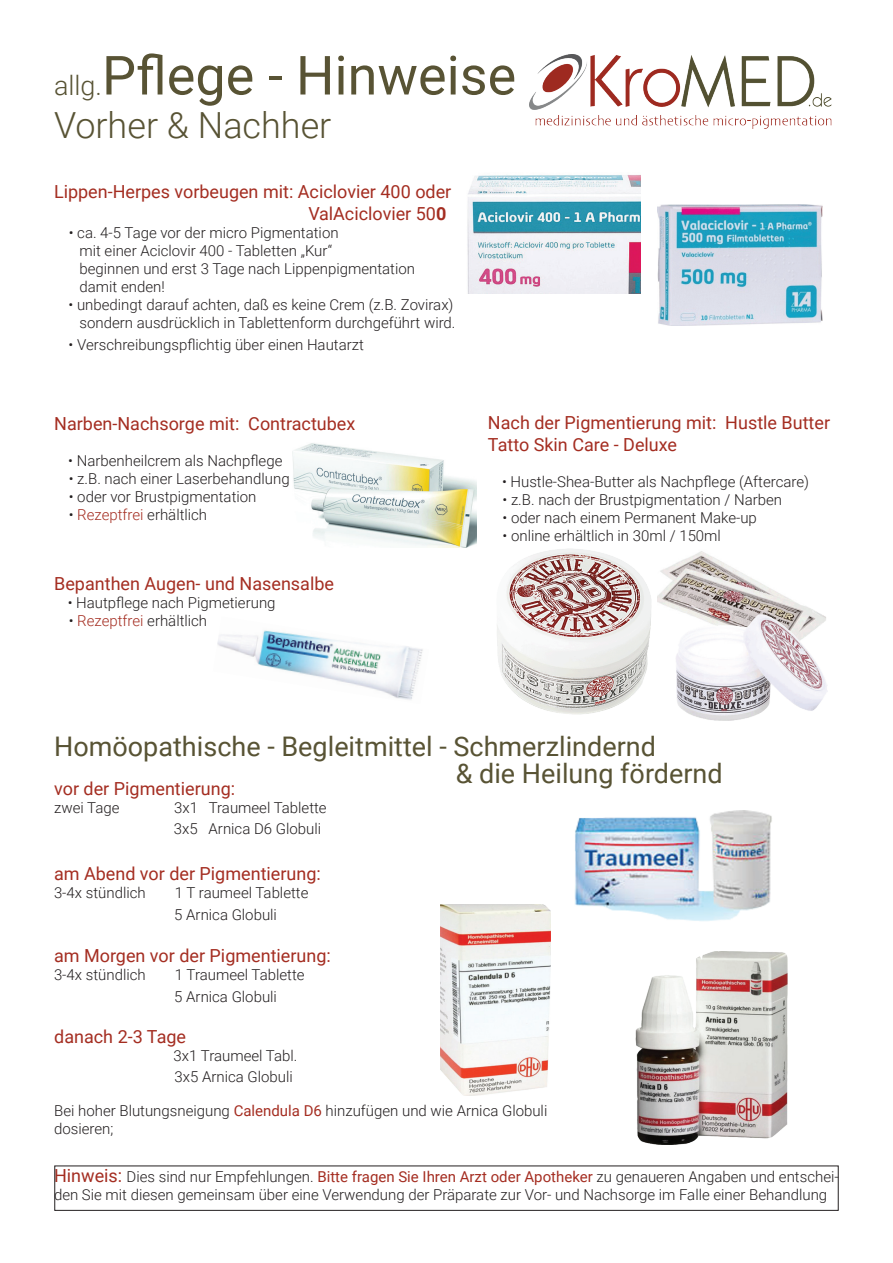
<style>
.page{position:relative;width:893px;height:1263px;background:#fff}
.page>*{position:absolute;margin:0;border:0;box-sizing:border-box;transform-origin:0 0}
.t1{font:54px "Roboto";color:#585334}
.t2{font:300 36px "Roboto";color:#585334}
.t3{font:27px "Roboto";color:#585334}
.t4{font:18px/21.6px "Roboto";color:#a42d21;text-align:right}
.t5{font:300 15px/18px "Roboto";color:#231f20}
.s1{font-weight:300;font-size:27px}
.s2{font-weight:700}
.s3{color:#a42d21}
.s4{font-weight:400;color:#a42d21}
.s5{font-weight:400;font-size:18px;color:#a42d21}
</style>
<div class="page">
<img style="left:529px;top:55px;width:302px;height:74px">
<img style="left:467px;top:175px;width:174px;height:118px">
<img style="left:657px;top:205px;width:165px;height:121px">
<img style="left:293px;top:443px;width:184px;height:105px">
<img style="left:217px;top:630px;width:206px;height:70px">
<img style="left:574px;top:811px;width:198px;height:110px">
<img style="left:441px;top:904px;width:109px;height:191px">
<img style="left:636px;top:951px;width:152px;height:194px">
<div style="left:54px;top:1165px;width:785px;height:46px;border:1px solid #231f20"></div>
<img style="left:497px;top:549px;width:154px;height:165px">
<img style="left:657px;top:551px;width:163px;height:63px">
<img style="left:676px;top:614px;width:151px;height:106px">
<h1 class="t1" style="left:54px;top:37px;width:464px"><span class="s1">allg.</span>Pflege - Hinweise</h1>
<h2 class="t2" style="left:54px;top:100px;width:279px">Vorher &amp; Nachher</h2>
<p class="t4" style="left:54px;top:181px;width:399px">Lippen-Herpes vorbeugen mit: Aciclovier 400 oder<br>ValAciclovier 50<span class="s2">0</span></p>
<p class="t5" style="left:80px;top:223px;width:337px;text-indent:-11px">• ca. 4-5 Tage vor der micro Pigmentation<br>mit einer Aciclovir 400 - Tabletten „Kur“<br>beginnen und erst 3 Tage nach Lippenpigmentation damit enden!</p>
<p class="t5" style="left:69px;top:295px;width:388px;text-align:right">• unbedingt darauf achten, daß es keine Crem (z.B. Zovirax) sondern ausdrücklich in Tablettenform durchgeführt wird.</p>
<p class="t5" style="left:69px;top:335px;width:297px">• Verschreibungspflichtig über einen Hautarzt</p>
<p class="t4" style="left:54px;top:412px;width:303px">Narben-Nachsorge mit: Contractubex</p>
<p class="t5" style="left:68px;top:451px;width:216px">• Narbenheilcrem als Nachpflege</p>
<p class="t5" style="left:69px;top:469px;width:222px">• z.B. nach einer Laserbehandlung</p>
<p class="t5" style="left:69px;top:487px;width:189px">• oder vor Brustpigmentation</p>
<p class="t5" style="left:69px;top:505px;width:140px">• <span class="s3">Rezeptfrei</span> erhältlich</p>
<p class="t4" style="left:54px;top:572px;width:281px">Bepanthen Augen- und Nasensalbe</p>
<p class="t5" style="left:68px;top:593px;width:209px">• Hautpflege nach Pigmetierung</p>
<p class="t5" style="left:69px;top:611px;width:140px">• <span class="s3">Rezeptfrei</span> erhältlich</p>
<p class="t4" style="left:488px;top:411px;width:344px;text-align:left">Nach der Pigmentierung mit: Hustle Butter<br>Tatto Skin Care - Deluxe</p>
<p class="t5" style="left:502px;top:472px;width:309px">• Hustle-Shea-Butter als Nachpflege (Aftercare)</p>
<p class="t5" style="left:502px;top:490px;width:281px">• z.B. nach der Brustpigmentation / Narben</p>
<p class="t5" style="left:502px;top:508px;width:256px">• oder nach einem Permanent Make-up</p>
<p class="t5" style="left:502px;top:526px;width:220px">• online erhältlich in 30ml / 150ml</p>
<h3 class="t3" style="left:54px;top:727px;width:603px">Homöopathische - Begleitmittel - Schmerzlindernd</h3>
<p class="t4" style="left:54px;top:777px;width:182px">vor der Pigmentierung:</p>
<p class="t5" style="left:54px;top:798px;width:67px">zwei Tage</p>
<p class="t5" style="left:174px;top:796px;width:154px;line-height:21.6px">3x1 Traumeel Tablette<br>3x5 Arnica D6 Globuli</p>
<p class="t4" style="left:54px;top:862px;width:268px">am Abend vor der Pigmentierung:</p>
<p class="t5" style="left:54px;top:883px;width:93px">3-4x stündlich</p>
<p class="t5" style="left:174px;top:881px;width:136px;line-height:21.6px">1 T raumeel Tablette<br>5 Arnica Globuli</p>
<p class="t4" style="left:54px;top:944px;width:278px">am Morgen vor der Pigmentierung:</p>
<p class="t5" style="left:54px;top:965px;width:93px">3-4x stündlich</p>
<p class="t5" style="left:174px;top:963px;width:132px;line-height:21.6px">1 Traumeel Tablette<br>5 Arnica Globuli</p>
<p class="t4" style="left:54px;top:1025px;width:133px">danach 2-3 Tage</p>
<p class="t5" style="left:174px;top:1044px;width:125px;line-height:21.6px">3x1 Traumeel Tabl.<br>3x5 Arnica Globuli</p>
<p class="t5" style="left:54px;top:1101px;width:495px">Bei hoher Blutungsneigung <span class="s4">Calendula D6</span> hinzufügen und wie Arnica Globuli dosieren;</p>
<p class="t5" style="left:54px;top:1167px;width:786px"><span class="s5">Hinweis:</span> Dies sind nur Empfehlungen. <span class="s4">Bitte fragen Sie Ihren Arzt oder Apotheker</span> zu genaueren Angaben und entschei&shy;den Sie mit diesen gemeinsam über eine Verwendung der Präparate zur Vor- und Nachsorge im Falle einer Behandlung</p>
<h3 class="t3" style="left:456px;top:754px;width:268px">&amp; die Heilung fördernd</h3>
</div>
